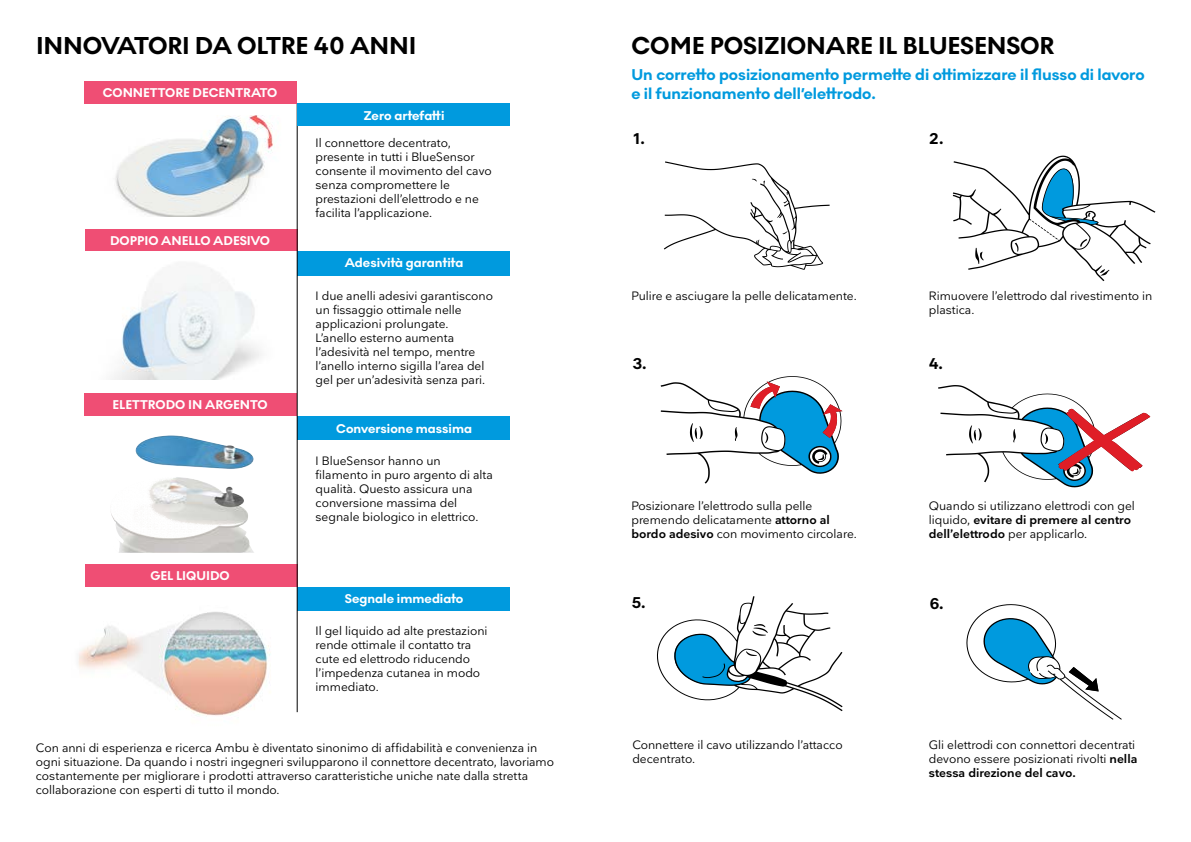
<style>
.page{position:relative;width:1191px;height:842px;background:#fff}
.page>*{position:absolute;margin:0;border:0;box-sizing:border-box;transform-origin:0 0}
.t1{font:700 25px "Noir No 1";letter-spacing:-.005em;color:#000}
.t2{font:700 16px/19px "Noir No 1";color:#009ade}
.t3{font:700 16px "Noir No 1";color:#000}
.t4{font:700 13px "Noir No 1";color:#fff}
.t5{font:12px/14px "Nationale";color:#000}
.s1{font-weight:600}
</style>
<div class="page">
<div style="left:298px;top:251px;width:212px;height:24px;background:#009ade"></div>
<div style="left:298px;top:416px;width:212px;height:24px;background:#009ade"></div>
<div style="left:298px;top:587px;width:212px;height:23px;background:#009ade"></div>
<div style="left:85px;top:564px;width:213px;height:23px;background:#ef4e74"></div>
<div style="left:84px;top:393px;width:213px;height:23px;background:#ef4e74"></div>
<div style="left:85px;top:229px;width:213px;height:22px;background:#ef4e74"></div>
<img style="left:115px;top:116px;width:158px;height:101px">
<div style="left:84px;top:82px;width:213px;height:22px;background:#ef4e74"></div>
<hr style="left:297px;top:104px;width:1px;height:608px;background:#000">
<div style="left:298px;top:104px;width:212px;height:22px;background:#009ade"></div>
<svg style="left:664px;top:161px;width:165px;height:109px"></svg>
<svg style="left:952px;top:156px;width:203px;height:125px"></svg>
<svg style="left:966px;top:604px;width:155px;height:116px"></svg>
<svg style="left:657px;top:596px;width:185px;height:115px"></svg>
<svg style="left:660px;top:376px;width:182px;height:108px"></svg>
<svg style="left:938px;top:385px;width:212px;height:102px"></svg>
<img style="left:114px;top:269px;width:147px;height:110px">
<img style="left:135px;top:435px;width:119px;height:46px">
<img style="left:78px;top:612px;width:193px;height:104px">
<h1 class="t1" style="left:36px;top:27px;width:382px">INNOVATORI DA OLTRE 40 ANNI</h1>
<p class="t4" style="left:103px;top:83px;width:176px">CONNETTORE DECENTRATO</p>
<p class="t4" style="left:110px;top:230px;width:161px">DOPPIO ANELLO ADESIVO</p>
<p class="t4" style="left:113px;top:395px;width:156px">ELETTRODO IN ARGENTO</p>
<p class="t4" style="left:150px;top:566px;width:81px">GEL LIQUIDO</p>
<p class="t4" style="left:364px;top:105px;width:82px">Zero artefatti</p>
<p class="t5" style="left:316px;top:135px;width:178px">Il connettore decentrato, presente in tutti i BlueSensor consente il movimento del cavo senza compromettere le prestazioni dell’elettrodo e ne facilita l’applicazione.</p>
<p class="t4" style="left:345px;top:253px;width:120px">Adesività garantita</p>
<p class="t5" style="left:316px;top:289px;width:179px">I due anelli adesivi garantiscono un fissaggio ottimale nelle applicazioni prolungate.<br>L’anello esterno aumenta l’adesività nel tempo, mentre l’anello interno sigilla l’area del gel per un’adesività senza pari.</p>
<p class="t4" style="left:336px;top:419px;width:137px">Conversione massima</p>
<p class="t5" style="left:316px;top:453px;width:179px">I BlueSensor hanno un filamento in puro argento di alta qualità. Questo assicura una conversione massima del segnale biologico in elettrico.</p>
<p class="t4" style="left:345px;top:589px;width:120px">Segnale immediato</p>
<p class="t5" style="left:316px;top:623px;width:173px">Il gel liquido ad alte prestazioni rende ottimale il contatto tra cute ed elettrodo riducendo l’impedenza cutanea in modo immediato.</p>
<p class="t5" style="left:36px;top:740px;width:519px">Con anni di esperienza e ricerca Ambu è diventato sinonimo di affidabilità e convenienza in ogni situazione. Da quando i nostri ingegneri svilupparono il connettore decentrato, lavoriamo costantemente per migliorare i prodotti attraverso caratteristiche uniche nate dalla stretta collaborazione con esperti di tutto il mondo.</p>
<h1 class="t1" style="left:631px;top:26px;width:424px">COME POSIZIONARE IL BLUESENSOR</h1>
<h2 class="t2" style="left:631px;top:65px;width:515px">Un corretto posizionamento permette di ottimizzare il flusso di lavoro e il funzionamento dell’elettrodo.</h2>
<h2 class="t3" style="left:633px;top:126px;width:13px">1.</h2>
<h2 class="t3" style="left:929px;top:126px;width:16px">2.</h2>
<p class="t5" style="left:631px;top:288px;width:227px">Pulire e asciugare la pelle delicatamente.</p>
<p class="t5" style="left:929px;top:288px;width:225px">Rimuovere l’elettrodo dal rivestimento in plastica.</p>
<h2 class="t3" style="left:632px;top:351px;width:16px">3.</h2>
<h2 class="t3" style="left:929px;top:351px;width:16px">4.</h2>
<p class="t5" style="left:631px;top:498px;width:227px">Posizionare l’elettrodo sulla pelle premendo delicatamente <span class="s1">attorno al bordo adesivo</span> con movimento circolare.</p>
<p class="t5" style="left:929px;top:498px;width:207px">Quando si utilizzano elettrodi con gel liquido, <span class="s1">evitare di premere al centro dell’elettrodo</span> per applicarlo.</p>
<h2 class="t3" style="left:631px;top:590px;width:16px">5.</h2>
<h2 class="t3" style="left:929px;top:591px;width:16px">6.</h2>
<p class="t5" style="left:632px;top:737px;width:212px">Connettere il cavo utilizzando l’attacco decentrato.</p>
<p class="t5" style="left:929px;top:737px;width:210px">Gli elettrodi con connettori decentrati devono essere posizionati rivolti <span class="s1">nella stessa direzione del cavo.</span></p>
</div>
